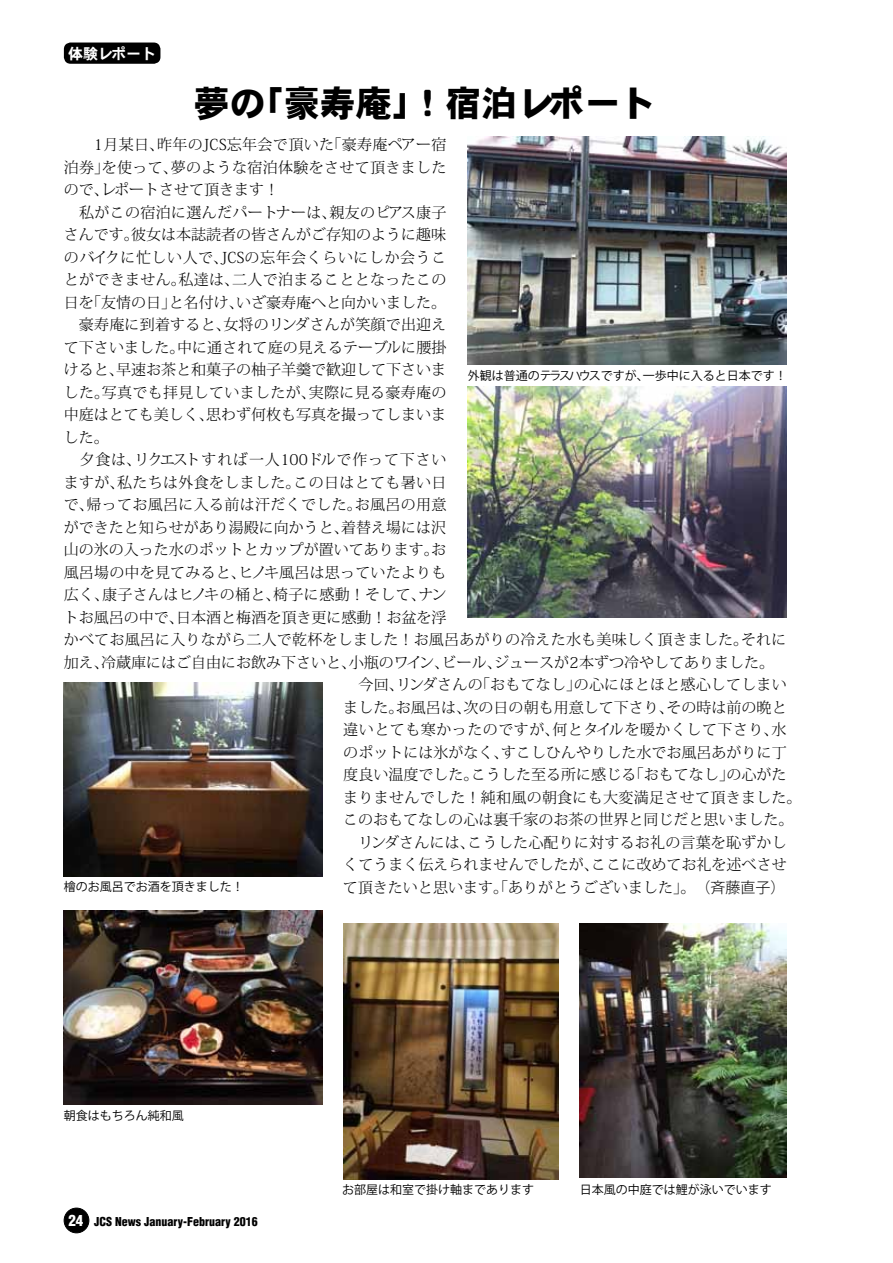
<style>
.page{position:relative;width:893px;height:1263px;background:#fff}
.page>*{position:absolute;margin:0;border:0;box-sizing:border-box;transform-origin:0 0}
.t1{font:36px "DFHS Gothic W9";color:#000}
.t2{font:300 15px "Koz Min Pro";letter-spacing:.005em;color:#000}
.t3{font:300 15px "Koz Min Pro";letter-spacing:.025em;color:#000}
.t4{font:300 15px "Koz Min Pro";letter-spacing:.035em;color:#000}
.t5{font:300 15px "Koz Min Pro";letter-spacing:.04em;color:#000}
.t6{font:300 15px "Koz Min Pro";letter-spacing:.055em;color:#000}
.t7{font:15px "DFHS Gothic W7";color:#fff}
.t8{font:12px "Koz Go Pro";color:#000}
.t9{font:900 condensed 12px "Helvetica";color:#000}
.s1{font-family:"Koz Go Pro"}
.s2{font-size:15px;color:#fff}
</style>
<div class="page">
<div style="left:64px;top:1208px;width:25px;height:25px;background:#000;border-radius:50%"></div>
<div style="left:64px;top:1208px;width:25px;height:25px;border:1px solid #000;border-radius:50%"></div>
<img style="left:343px;top:923px;width:215px;height:256px">
<img style="left:64px;top:682px;width:258px;height:194px">
<img style="left:64px;top:911px;width:258px;height:194px">
<img style="left:468px;top:387px;width:319px;height:230px">
<img style="left:468px;top:136px;width:319px;height:228px">
<img style="left:580px;top:923px;width:207px;height:255px">
<div style="left:64px;top:43px;width:96px;height:21px;background:#000;border-radius:7px"></div>
<p class="t7" style="left:68px;top:46px;width:89px">体験レポート</p>
<h1 class="t1" style="left:194px;top:85px;width:464px">夢の「豪寿庵」！宿泊レポート</h1>
<p class="t3" style="left:64px;top:134px;width:384px">　　1月某日、昨年のJCS忘年会で頂いた「豪寿庵ペアー宿</p>
<p class="t2" style="left:64px;top:157px;width:384px">泊券」を使って、夢のような宿泊体験をさせて頂きました</p>
<p class="t2" style="left:64px;top:179px;width:217px">ので、レポートさせて頂きます！</p>
<p class="t2" style="left:64px;top:202px;width:384px">　私がこの宿泊に選んだパートナーは、親友のピアス康子</p>
<p class="t2" style="left:64px;top:224px;width:384px">さんです。彼女は本誌読者の皆さんがご存知のように趣味</p>
<p class="t5" style="left:64px;top:247px;width:384px">のバイクに忙しい人で、JCSの忘年会くらいにしか会うこ</p>
<p class="t2" style="left:64px;top:269px;width:384px">とができません。私達は、二人で泊まることとなったこの</p>
<p class="t2" style="left:64px;top:292px;width:384px">日を「友情の日」と名付け、いざ豪寿庵へと向かいました。</p>
<p class="t2" style="left:64px;top:314px;width:384px">　豪寿庵に到着すると、女将のリンダさんが笑顔で出迎え</p>
<p class="t2" style="left:64px;top:337px;width:384px">て下さいました。中に通されて庭の見えるテーブルに腰掛</p>
<p class="t2" style="left:64px;top:359px;width:384px">けると、早速お茶と和菓子の柚子羊羹で歓迎して下さいま</p>
<p class="t2" style="left:64px;top:382px;width:384px">した。写真でも拝見していましたが、実際に見る豪寿庵の</p>
<p class="t2" style="left:64px;top:404px;width:384px">中庭はとても美しく、思わず何枚も写真を撮ってしまいま</p>
<p class="t2" style="left:64px;top:427px;width:46px">した。</p>
<p class="t6" style="left:64px;top:449px;width:384px">　夕食は、リクエストすれば一人100ドルで作って下さい</p>
<p class="t2" style="left:64px;top:472px;width:384px">ますが、私たちは外食をしました。この日はとても暑い日</p>
<p class="t2" style="left:64px;top:494px;width:384px">で、帰ってお風呂に入る前は汗だくでした。お風呂の用意</p>
<p class="t2" style="left:64px;top:517px;width:384px">ができたと知らせがあり湯殿に向かうと、着替え場には沢</p>
<p class="t2" style="left:64px;top:539px;width:384px">山の氷の入った水のポットとカップが置いてあります。お</p>
<p class="t2" style="left:64px;top:562px;width:384px">風呂場の中を見てみると、ヒノキ風呂は思っていたよりも</p>
<p class="t3" style="left:64px;top:584px;width:384px">広く、康子さんはヒノキの桶と、椅子に感動！そして、ナン</p>
<p class="t2" style="left:64px;top:607px;width:384px">トお風呂の中で、日本酒と梅酒を頂き更に感動！お盆を浮</p>
<p class="t2" style="left:64px;top:629px;width:724px">かべてお風呂に入りながら二人で乾杯をしました！お風呂あがりの冷えた水も美味しく頂きました。それに</p>
<p class="t2" style="left:64px;top:652px;width:712px">加え、冷蔵庫にはご自由にお飲み下さいと、小瓶のワイン、ビール、ジュースが2本ずつ冷やしてありました。</p>
<p class="t2" style="left:343px;top:674px;width:445px">　今回、リンダさんの「おもてなし」の心にほとほと感心してしまい</p>
<p class="t2" style="left:343px;top:697px;width:445px">ました。お風呂は、次の日の朝も用意して下さり、その時は前の晩と</p>
<p class="t4" style="left:343px;top:719px;width:445px">違いとても寒かったのですが、何とタイルを暖かくして下さり、水</p>
<p class="t2" style="left:343px;top:742px;width:445px">のポットには氷がなく、すこしひんやりした水でお風呂あがりに丁</p>
<p class="t2" style="left:343px;top:764px;width:445px">度良い温度でした。こうした至る所に感じる「おもてなし」の心がた</p>
<p class="t2" style="left:343px;top:787px;width:460px">まりませんでした！純和風の朝食にも大変満足させて頂きました。</p>
<p class="t2" style="left:343px;top:809px;width:451px">このおもてなしの心は裏千家のお茶の世界と同じだと思いました。</p>
<p class="t2" style="left:343px;top:832px;width:445px">　リンダさんには、こうした心配りに対するお礼の言葉を恥ずかし</p>
<p class="t2" style="left:343px;top:854px;width:445px">くてうまく伝えられませんでしたが、ここに改めてお礼を述べさせ</p>
<p class="t2" style="left:343px;top:877px;width:444px">て頂きたいと思います。「ありがとうございました」。　<span class="s1">（斉藤直子）</span></p>
<p class="t8" style="left:468px;top:367px;width:320px">外観は普通のテラスハウスですが、一歩中に入ると日本です！</p>
<p class="t8" style="left:64px;top:878px;width:181px">檜のお風呂でお酒を頂きました！</p>
<p class="t8" style="left:64px;top:1107px;width:121px">朝食はもちろん純和風</p>
<p class="t9" style="left:68px;top:1214px;width:191px"><span class="s2">24</span> JCS News January-February 2016</p>
<p class="t8" style="left:342px;top:1182px;width:193px">お部屋は和室で掛け軸まであります</p>
<p class="t8" style="left:580px;top:1182px;width:194px">日本風の中庭では鯉が泳いでいます</p>
</div>
